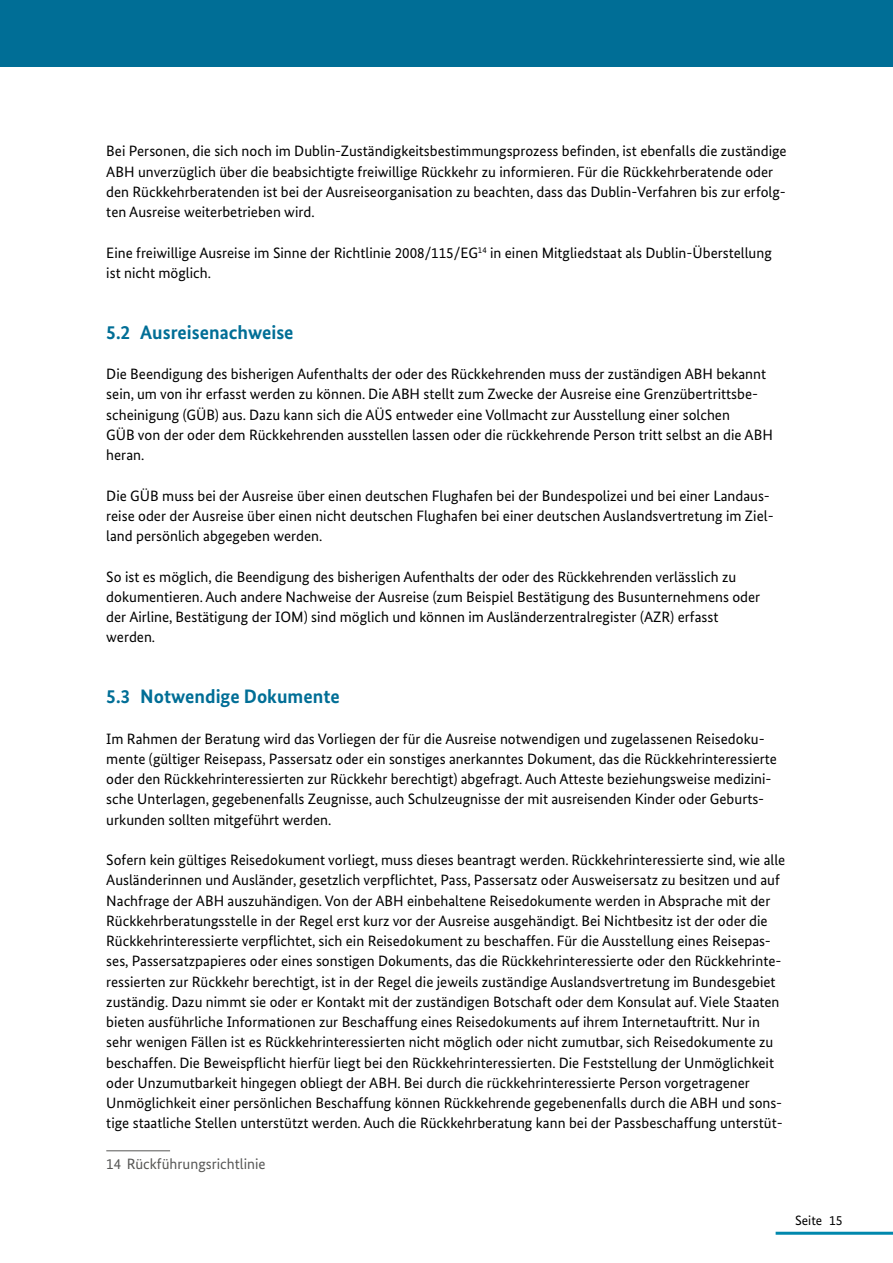
<style>
.page{position:relative;width:893px;height:1263px;background:#fff}
.page>*{position:absolute;margin:0;border:0;box-sizing:border-box;transform-origin:0 0}
.t1{font:700 19.5px "Bundes Sans";color:#006e96}
.t2{font:15px/20.2px "Bundes Sans";color:#000}
.t3{font:15px "Bundes Sans";color:#575756}
.t4{font:13.5px "Bundes Sans";color:#000}
</style>
<div class="page">
<hr style="left:776px;top:1232px;width:117px;height:3px;background:#0088ad">
<div style="left:0;top:0;width:893px;height:67px;background:#006e96"></div>
<hr style="left:106px;top:1150px;width:64px;height:1px;background:#575756">
<p class="t2" style="left:106px;top:141px;width:682px">Bei Personen, die sich noch im Dublin-Zuständigkeitsbestimmungsprozess befinden, ist ebenfalls die zuständige ABH unverzüglich über die beabsichtigte freiwillige Rückkehr zu informieren. Für die Rückkehrberatende oder den Rückkehrberatenden ist bei der Ausreiseorganisation zu beachten, dass das Dublin-Verfahren bis zur erfolg&shy;ten Ausreise weiterbetrieben wird.</p>
<p class="t2" style="left:106px;top:242px;width:667px">Eine freiwillige Ausreise im Sinne der Richtlinie 2008/115/EG<sup>14</sup> in einen Mitgliedstaat als Dublin-Überstellung ist nicht möglich.</p>
<h2 class="t1" style="left:106px;top:320px;width:189px">5.2 Ausreisenachweise</h2>
<p class="t2" style="left:106px;top:364px;width:668px">Die Beendigung des bisherigen Aufenthalts der oder des Rückkehrenden muss der zuständigen ABH bekannt sein, um von ihr erfasst werden zu können. Die ABH stellt zum Zwecke der Ausreise eine Grenzübertrittsbe&shy;scheinigung (GÜB) aus. Dazu kann sich die AÜS entweder eine Vollmacht zur Ausstellung einer solchen<br>GÜB von der oder dem Rückkehrenden ausstellen lassen oder die rückkehrende Person tritt selbst an die ABH heran.</p>
<p class="t2" style="left:106px;top:485px;width:669px">Die GÜB muss bei der Ausreise über einen deutschen Flughafen bei der Bundespolizei und bei einer Landaus&shy;reise oder der Ausreise über einen nicht deutschen Flughafen bei einer deutschen Auslandsvertretung im Ziel&shy;land persönlich abgegeben werden.</p>
<p class="t2" style="left:106px;top:566px;width:655px">So ist es möglich, die Beendigung des bisherigen Aufenthalts der oder des Rückkehrenden verlässlich zu dokumentieren. Auch andere Nachweise der Ausreise (zum Beispiel Bestätigung des Busunternehmens oder der Airline, Bestätigung der IOM) sind möglich und können im Ausländerzentralregister (AZR) erfasst werden.</p>
<h2 class="t1" style="left:106px;top:684px;width:235px">5.3 Notwendige Dokumente</h2>
<p class="t2" style="left:106px;top:728px;width:672px">Im Rahmen der Beratung wird das Vorliegen der für die Ausreise notwendigen und zugelassenen Reisedoku&shy;mente (gültiger Reisepass, Passersatz oder ein sonstiges anerkanntes Dokument, das die Rückkehrinteressierte oder den Rückkehrinteressierten zur Rückkehr berechtigt) abgefragt. Auch Atteste beziehungsweise medizini&shy;sche Unterlagen, gegebenenfalls Zeugnisse, auch Schulzeugnisse der mit ausreisenden Kinder oder Geburts&shy;urkunden sollten mitgeführt werden.</p>
<p class="t2" style="left:106px;top:850px;width:680px">Sofern kein gültiges Reisedokument vorliegt, muss dieses beantragt werden. Rückkehrinteressierte sind, wie alle Ausländerinnen und Ausländer, gesetzlich verpflichtet, Pass, Passersatz oder Ausweisersatz zu besitzen und auf Nachfrage der ABH auszuhändigen. Von der ABH einbehaltene Reisedokumente werden in Absprache mit der Rückkehrberatungsstelle in der Regel erst kurz vor der Ausreise ausgehändigt. Bei Nichtbesitz ist der oder die Rückkehrinteressierte verpflichtet, sich ein Reisedokument zu beschaffen. Für die Ausstellung eines Reisepas&shy;ses, Passersatzpapieres oder eines sonstigen Dokuments, das die Rückkehrinteressierte oder den Rückkehrinte&shy;ressierten zur Rückkehr berechtigt, ist in der Regel die jeweils zuständige Auslandsvertretung im Bundesgebiet zuständig. Dazu nimmt sie oder er Kontakt mit der zuständigen Botschaft oder dem Konsulat auf. Viele Staaten bieten ausführliche Informationen zur Beschaffung eines Reisedokuments auf ihrem Internetauftritt. Nur in sehr wenigen Fällen ist es Rückkehrinteressierten nicht möglich oder nicht zumutbar, sich Reisedokumente zu beschaffen. Die Beweispflicht hierfür liegt bei den Rückkehrinteressierten. Die Feststellung der Unmöglichkeit oder Unzumutbarkeit hingegen obliegt der ABH. Bei durch die rückkehrinteressierte Person vorgetragener Unmöglichkeit einer persönlichen Beschaffung können Rückkehrende gegebenenfalls durch die ABH und sons&shy;tige staatliche Stellen unterstützt werden. Auch die Rückkehrberatung kann bei der Passbeschaffung unterstüt-</p>
<p class="t3" style="left:106px;top:1154px;width:161px">14 Rückführungsrichtlinie</p>
<p class="t4" style="left:795px;top:1212px;width:49px">Seite 15</p>
</div>
